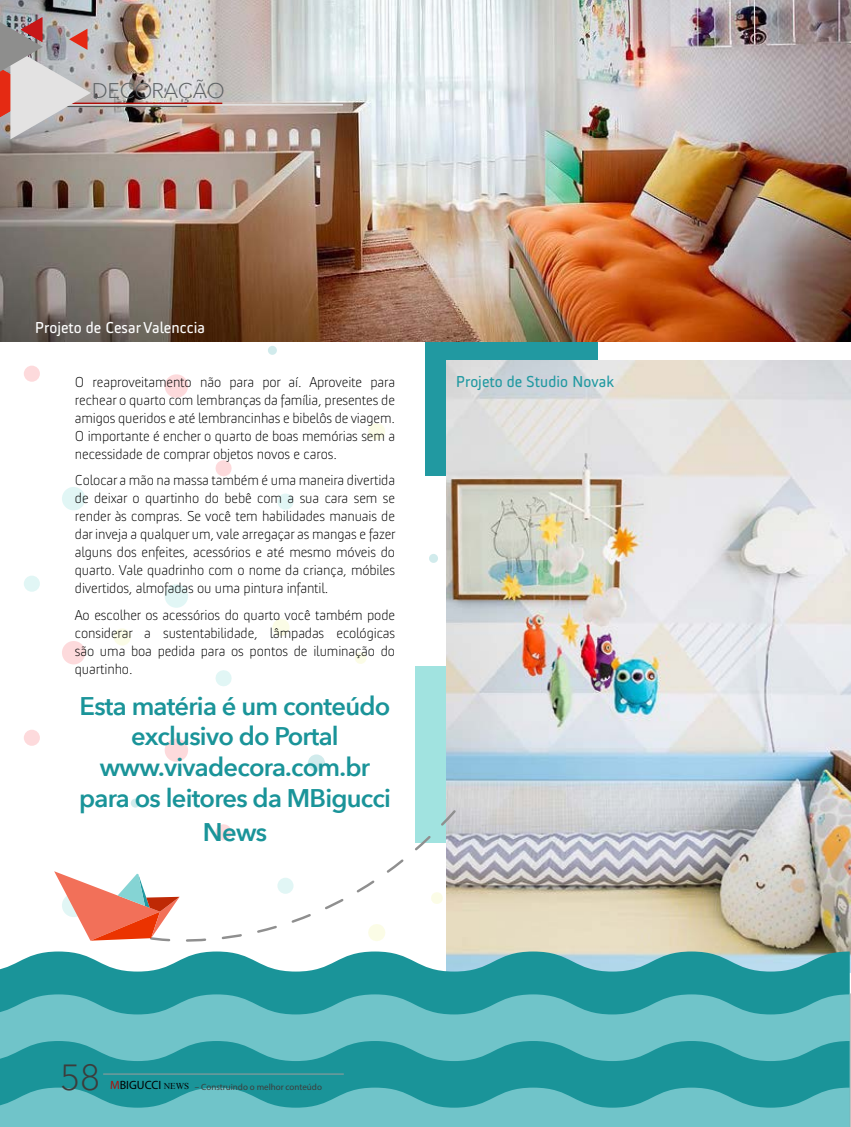
<style>
.page{position:relative;width:851px;height:1127px;background:#fff}
.page>*{position:absolute;margin:0;border:0;box-sizing:border-box;transform-origin:0 0}
.t1{font:300 36px "Avenir Next LT Pro";color:#3c3c3b}
.t2{font:600 25.5px/30.6px "Avenir Next";letter-spacing:-.03em;color:#1a9499;text-align:center}
.t3{font:300 21px "Avenir Next LT Pro";letter-spacing:-.015em;color:#5d6163}
.t4{font:16.5px "Rhodia";color:#fff}
.t5{font:16.5px "Rhodia";color:#2199a1}
.t6{font:300 15px/18px "Rhodia";letter-spacing:-.01em;color:#000;text-align:justify}
.t7{font:9px "Myriad Pro";color:#3c3c3b}
.s1{font-size:12px;color:#ae0f0a}
.s2{font-size:12px;color:#000}
.s3{font-family:"Times New Roman";color:#000}
</style>
<div class="page">
<svg style="left:165px;top:584px;width:23px;height:24px"></svg>
<svg style="left:215px;top:670px;width:17px;height:16px"></svg>
<div style="left:272px;top:619px;width:17px;height:17px;background:#fbfce6;border-radius:50%"></div>
<div style="left:355px;top:652px;width:11px;height:12px;background:#fbfce6;border-radius:50%"></div>
<svg style="left:368px;top:423px;width:17px;height:17px"></svg>
<svg style="left:164px;top:374px;width:24px;height:24px"></svg>
<svg style="left:215px;top:460px;width:17px;height:17px"></svg>
<svg style="left:164px;top:738px;width:24px;height:24px"></svg>
<div style="left:277px;top:493px;width:16px;height:17px;background:#e1f6f5;border-radius:50%"></div>
<div style="left:429px;top:554px;width:9px;height:9px;background:#d1ebec;border-radius:50%"></div>
<div style="left:268px;top:346px;width:9px;height:9px;background:#d1ebec;border-radius:50%"></div>
<div style="left:308px;top:754px;width:17px;height:17px;background:#d1ebec;border-radius:50%"></div>
<div style="left:62px;top:487px;width:23px;height:23px;background:#e1f6f5;border-radius:50%"></div>
<div style="left:24px;top:576px;width:16px;height:16px;background:#e1f6f5;border-radius:50%"></div>
<div style="left:114px;top:628px;width:17px;height:17px;background:#fbfce6;border-radius:50%"></div>
<div style="left:24px;top:366px;width:16px;height:16px;background:#fddadc;border-radius:50%"></div>
<div style="left:62px;top:641px;width:23px;height:23px;background:#fddadc;border-radius:50%"></div>
<div style="left:24px;top:730px;width:16px;height:16px;background:#fddadc;border-radius:50%"></div>
<div style="left:131px;top:798px;width:9px;height:9px;background:#d1ebec;border-radius:50%"></div>
<div style="left:425px;top:137px;width:172px;height:338px;background:#2199a1"></div>
<div style="left:415px;top:666px;width:435px;height:176px;background:#a1e3e0"></div>
<img style="left:446px;top:360px;width:404px;height:612px">
<img style="left:0;top:0;width:850px;height:341px">
<svg style="left:0;top:951px;width:849px;height:38px;background:#41a4a9"></svg>
<hr style="left:850px;top:994px;width:1px;height:133px;background:#000">
<svg style="left:0;top:989px;width:850px;height:138px;background:#49aeb3"></svg>
<svg style="left:149px;top:808px;width:309px;height:159px"></svg>
<svg style="left:54px;top:871px;width:125px;height:70px"></svg>
<hr style="left:103px;top:1074px;width:241px;height:1px;background:#9d9d9c">
<hr style="left:0;top:106px;width:187px;height:1px;background:#575756">
<hr style="left:0;top:104px;width:343px;height:2px;background:#e3e2e2">
<hr style="left:0;top:103px;width:222px;height:1px;background:#ae0f0a">
<svg style="left:0;top:11px;width:91px;height:148px;background:#b7a8a7"></svg>
<h3 class="t3" style="left:92px;top:73px;width:134px">DECORAÇÃO</h3>
<p class="t4" style="left:35px;top:318px;width:171px">Projeto de Cesar Valenccia</p>
<p class="t6" style="left:75px;top:373px;width:322px">O reaproveitamento não para por aí. Aproveite para rechear o quarto com lembranças da família, presentes de amigos queridos e até lembrancinhas e bibelôs de viagem.<br>O importante é encher o quarto de boas memórias sem a necessidade de comprar objetos novos e caros.</p>
<p class="t6" style="left:75px;top:471px;width:322px">Colocar a mão na massa também é uma maneira divertida de deixar o quartinho do bebê com a sua cara sem se render às compras. Se você tem habilidades manuais de dar inveja a qualquer um, vale arregaçar as mangas e fazer alguns dos enfeites, acessórios e até mesmo móveis do quarto. Vale quadrinho com o nome da criança, móbiles divertidos, almofadas ou uma pintura infantil.</p>
<p class="t6" style="left:75px;top:606px;width:322px">Ao escolher os acessórios do quarto você também pode considerar a sustentabilidade, lâmpadas ecológicas são uma boa pedida para os pontos de iluminação do quartinho.</p>
<h2 class="t2" style="left:79px;top:690px;width:313px">Esta matéria é um conteúdo exclusivo do Portal www.vivadecora.com.br para os leitores da MBigucci</h2>
<h2 class="t2" style="left:203px;top:816px;width:66px">News</h2>
<p class="t5" style="left:455px;top:372px;width:159px">Projeto de Studio Novak</p>
<h1 class="t1" style="left:60px;top:1047px;width:42px">58</h1>
<p class="t7" style="left:110px;top:1081px;width:213px"><span class="s1">M</span><span class="s2">BIGUCCI</span> <span class="s3">NEWS</span> – Construindo o melhor conteúdo</p>
</div>
